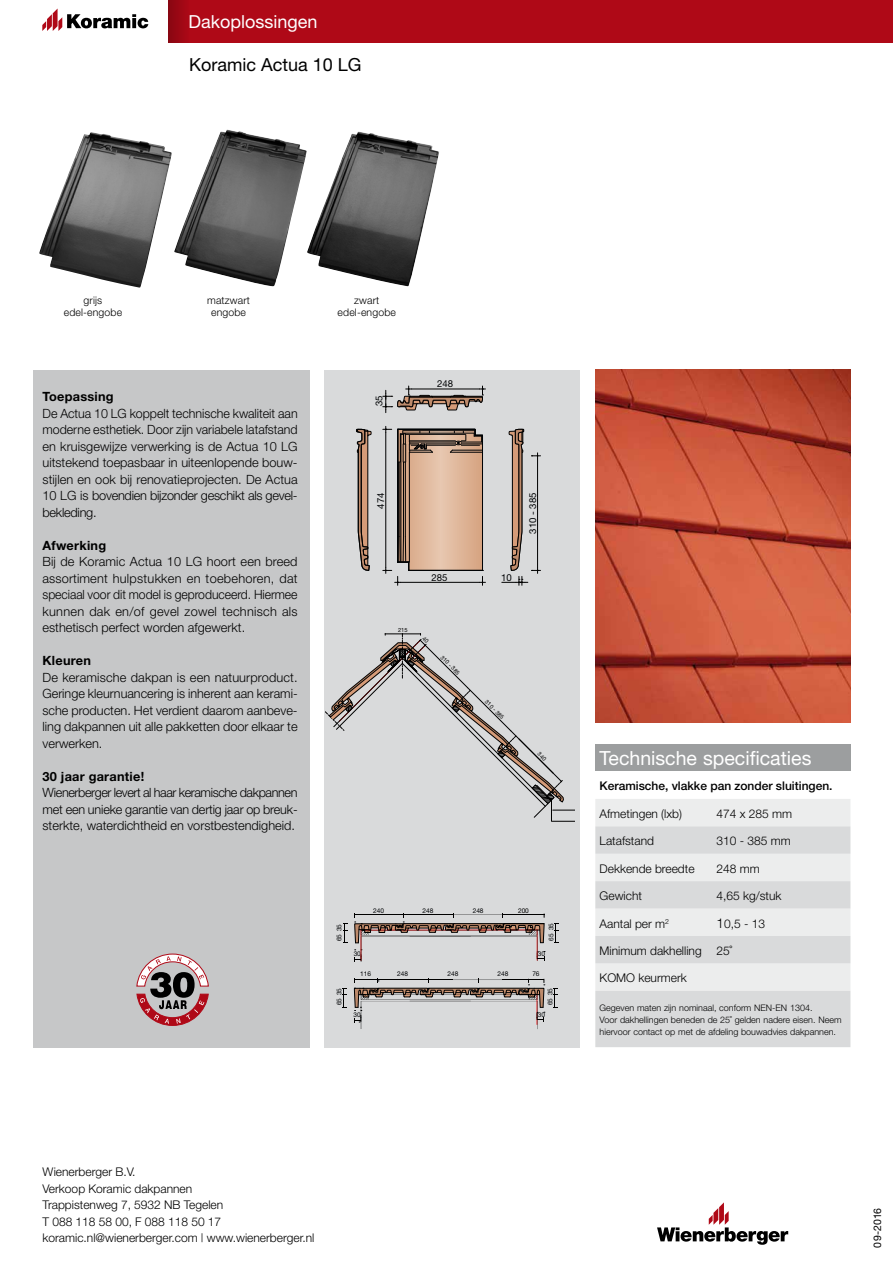
<style>
.page{position:relative;width:893px;height:1263px;background:#fff}
.page>*{position:absolute;margin:0;border:0;box-sizing:border-box;transform-origin:0 0}
.t1{font:19.5px "Helvetica Neue";color:#fff}
.t2{font:18px "Helvetica Neue";color:#000}
.t3{font:18px "Helvetica Neue";color:#fff}
.t4{font:300 12.75px/16.5px "Helvetica Neue";color:#000;text-align:justify}
.t5{font:700 12.75px "Helvetica Neue";letter-spacing:.02em;color:#000}
.t6{font:300 12px/16.5px "Helvetica Neue";color:#000}
.t7{font:500 12px "Helvetica Neue";color:#000}
.t8{font:300 10.5px/12px "Helvetica Neue";letter-spacing:.015em;color:#000;text-align:center}
.t9{font:10.5px "Helvetica Neue";color:#000}
.t10{font:9.6px "Helvetica Neue LTW1 G";color:#000204}
.t11{font:300 9px/12px "Helvetica Neue";color:#000}
.t12{font:6.6px "Helvetica Neue LTW1 G";color:#000204}
.t13{font:6.45px "Helvetica Neue LTW1 G";color:#000204}
.t14{font:6.45px "Helvetica Neue LTW1 G";color:#000}
.t15{font:5.7px "Helvetica Neue LTW1 G";color:#000}
.s1{font-size:6.45px}
.s2{font-size:13.5px}
</style>
<div class="page">
<div style="left:325px;top:370px;width:255px;height:677px;background:#d9dadb"></div>
<div style="left:169px;top:0;width:724px;height:43px;background:#af0917"></div>
<div style="left:33px;top:370px;width:276px;height:677px;background:#c6c7c8"></div>
<div style="left:169px;top:0;width:20px;height:43px;background:linear-gradient(to right,#8a0712,#aa0816)"></div>
<svg style="left:42px;top:9px;width:106px;height:22px"></svg>
<svg style="left:657px;top:1202px;width:131px;height:43px"></svg>
<img style="left:595px;top:370px;width:255px;height:353px">
<div style="left:595px;top:744px;width:255px;height:27px;background:#9c9e9f"></div>
<div style="left:595px;top:799px;width:255px;height:27px;background:#eceded"></div>
<svg style="left:595px;top:826px;width:255px;height:221px;background:#e0e1e1"></svg>
<svg style="left:136px;top:953px;width:73px;height:73px"></svg>
<img style="left:174px;top:130px;width:133px;height:156px">
<img style="left:39px;top:132px;width:133px;height:156px">
<img style="left:307px;top:132px;width:132px;height:154px">
<svg style="left:356px;top:429px;width:16px;height:142px"></svg>
<svg style="left:383px;top:426px;width:102px;height:159px"></svg>
<svg style="left:383px;top:385px;width:102px;height:28px"></svg>
<svg style="left:502px;top:429px;width:38px;height:156px"></svg>
<svg style="left:343px;top:924px;width:4px;height:19px"></svg>
<svg style="left:554px;top:924px;width:5px;height:19px"></svg>
<svg style="left:342px;top:988px;width:5px;height:20px"></svg>
<svg style="left:554px;top:988px;width:4px;height:20px"></svg>
<svg style="left:354px;top:913px;width:191px;height:49px"></svg>
<svg style="left:354px;top:979px;width:191px;height:50px"></svg>
<svg style="left:325px;top:633px;width:249px;height:188px"></svg>
<h2 class="t3" style="left:189px;top:11px;width:131px">Dakoplossingen</h2>
<h2 class="t2" style="left:189px;top:54px;width:174px">Koramic Actua 10 LG</h2>
<p class="t8" style="left:64px;top:294px;width:60px">grijs edel-engobe</p>
<p class="t8" style="left:207px;top:294px;width:44px">matzwart engobe</p>
<p class="t8" style="left:338px;top:294px;width:60px">zwart edel-engobe</p>
<p class="t5" style="left:43px;top:389px;width:73px">Toepassing</p>
<p class="t4" style="left:43px;top:405px;width:257px">De Actua 10 LG koppelt technische kwaliteit aan moderne esthetiek. Door zijn variabele latafstand en kruisgewijze verwerking is de Actua 10 LG uitstekend toepasbaar in uiteenlopende bouw&shy;stijlen en ook bij renovatieprojecten. De Actua 10 LG is bovendien bijzonder geschikt als gevel&shy;bekleding.</p>
<p class="t5" style="left:43px;top:537px;width:65px">Afwerking</p>
<p class="t4" style="left:43px;top:553px;width:257px">Bij de Koramic Actua 10 LG hoort een breed assortiment hulpstukken en toebehoren, dat speciaal voor dit model is geproduceerd. Hiermee kunnen dak en/of gevel zowel technisch als esthetisch perfect worden afgewerkt.</p>
<p class="t5" style="left:43px;top:653px;width:50px">Kleuren</p>
<p class="t4" style="left:43px;top:669px;width:257px">De keramische dakpan is een natuurproduct.<br>Geringe kleurnuancering is inherent aan kerami&shy;sche producten. Het verdient daarom aanbeve&shy;ling dakpannen uit alle pakketten door elkaar te verwerken.</p>
<p class="t5" style="left:43px;top:768px;width:103px">30 jaar garantie!</p>
<p class="t4" style="left:43px;top:784px;width:257px">Wienerberger levert al haar keramische dakpannen met een unieke garantie van dertig jaar op breuk&shy;sterkte, waterdichtheid en vorstbestendigheid.</p>
<p class="t10" style="left:373px;top:406px;width:12px;rotate:-90deg">35</p>
<p class="t10" style="left:437px;top:378px;width:18px">248</p>
<p class="t10" style="left:375px;top:508px;width:18px;rotate:-90deg">474</p>
<p class="t15" style="left:398px;top:626px;width:11px">215</p>
<p class="t10" style="left:432px;top:571px;width:18px">285</p>
<p class="t10" style="left:501px;top:571px;width:12px">10</p>
<p class="t10" style="left:527px;top:534px;width:43px;rotate:-90deg">310 - 385</p>
<p class="t15" style="left:444px;top:654px;width:26px;rotate:45deg">310 - 385</p>
<p class="t15" style="left:488px;top:698px;width:26px;rotate:45deg">310 - 385</p>
<p class="t12" style="left:335px;top:941px;width:19px;rotate:-90deg">65 <span class="s1">35</span></p>
<p class="t13" style="left:373px;top:907px;width:12px">240</p>
<p class="t14" style="left:518px;top:907px;width:12px">200</p>
<p class="t13" style="left:423px;top:907px;width:12px">248</p>
<p class="t13" style="left:473px;top:907px;width:12px">248</p>
<p class="t13" style="left:547px;top:940px;width:19px;rotate:-90deg">65 35</p>
<p class="t13" style="left:354px;top:950px;width:9px">30</p>
<p class="t13" style="left:538px;top:949px;width:9px">30</p>
<p class="t13" style="left:360px;top:970px;width:12px">116</p>
<p class="t13" style="left:397px;top:970px;width:12px">248</p>
<p class="t13" style="left:447px;top:970px;width:12px">248</p>
<p class="t13" style="left:498px;top:970px;width:12px">248</p>
<p class="t13" style="left:532px;top:970px;width:9px">76</p>
<p class="t13" style="left:335px;top:1005px;width:19px;rotate:-90deg">65 35</p>
<p class="t13" style="left:546px;top:1005px;width:19px;rotate:-90deg">65 35</p>
<p class="t13" style="left:354px;top:1011px;width:9px">30</p>
<p class="t13" style="left:538px;top:1010px;width:9px">30</p>
<h1 class="t1" style="left:600px;top:747px;width:213px">Technische specificaties</h1>
<p class="t7" style="left:600px;top:778px;width:235px">Keramische, vlakke pan zonder sluitingen.</p>
<p class="t6" style="left:600px;top:805px;width:84px">Afmetingen (lxb)</p>
<p class="t6" style="left:717px;top:805px;width:77px">474 x 285 mm</p>
<p class="t6" style="left:600px;top:832px;width:56px">Latafstand</p>
<p class="t6" style="left:717px;top:832px;width:76px">310 - 385 mm</p>
<p class="t6" style="left:600px;top:860px;width:97px">Dekkende breedte</p>
<p class="t6" style="left:717px;top:860px;width:45px">248 mm</p>
<p class="t6" style="left:600px;top:887px;width:44px">Gewicht</p>
<p class="t6" style="left:717px;top:887px;width:67px">4,65 kg/stuk</p>
<p class="t6" style="left:600px;top:915px;width:71px">Aantal per m<sup>2</sup></p>
<p class="t6" style="left:717px;top:915px;width:50px"><span class="s2">1</span>0,5 - 13</p>
<p class="t6" style="left:600px;top:942px;width:134px">Minimum dakhelling 25˚</p>
<p class="t6" style="left:600px;top:969px;width:89px">KOMO keurmerk</p>
<p class="t11" style="left:600px;top:1001px;width:243px">Gegeven maten zijn nominaal, conform NEN-EN 1304.<br>Voor dakhellingen beneden de 25˚ gelden nadere eisen. Neem hiervoor contact op met de afdeling bouwadvies dakpannen.</p>
<p class="t6" style="left:43px;top:1163px;width:273px">Wienerberger B.V.<br>Verkoop Koramic dakpannen<br>Trappistenweg 7, 5932 NB Tegelen<br>T 088 118 58 00, F 088 118 50 17 koramic.nl@wienerberger.com | www.wienerberger.nl</p>
<p class="t9" style="left:871px;top:1247px;width:41px;rotate:-90deg">09-2016</p>
</div>
